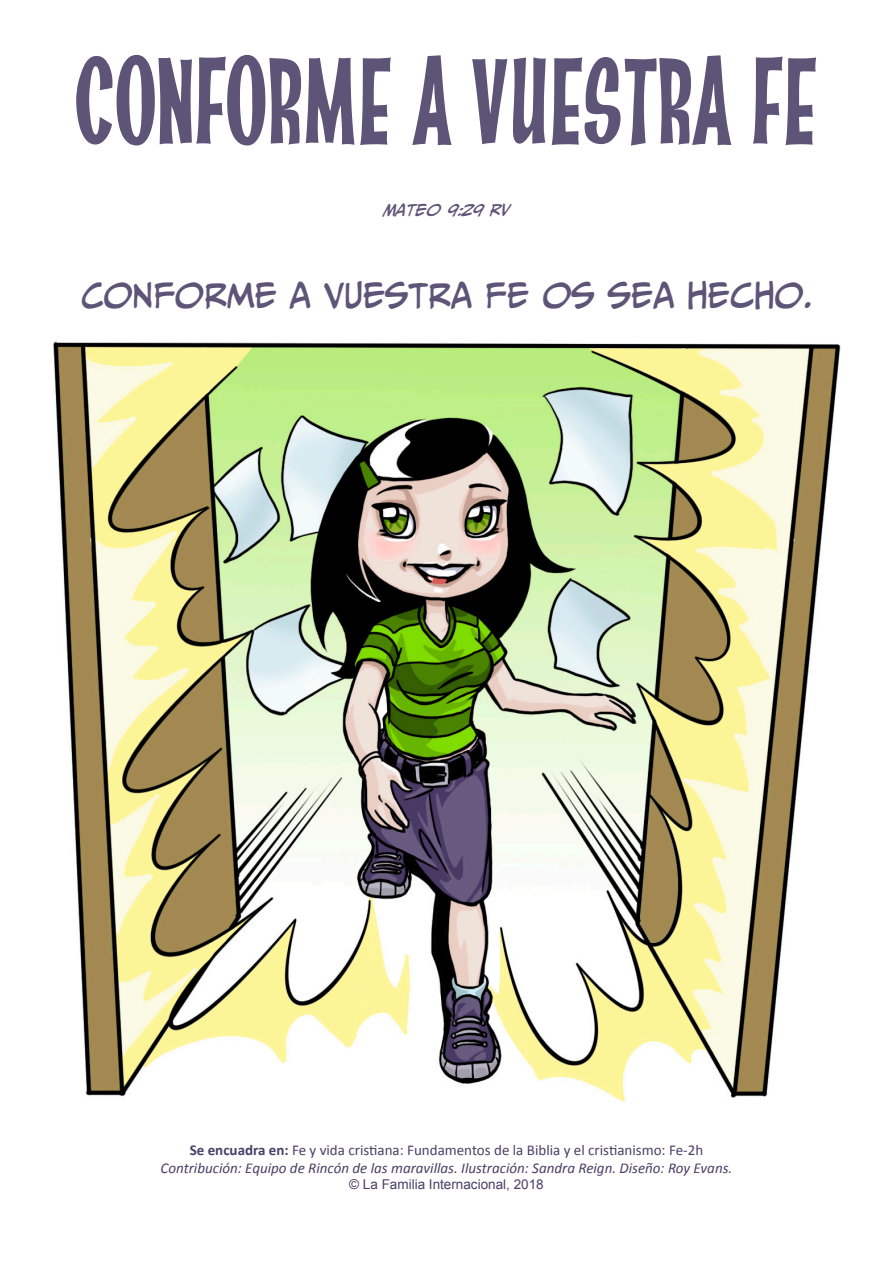
<style>
.page{position:relative;width:893px;height:1263px;background:#fff}
.page>*{position:absolute;margin:0;border:0;box-sizing:border-box;transform-origin:0 0}
.t1{font:108px "CC Absolutely Fabulous";color:#5e5477}
.t2{font:31.5px "CC Meanwhile";color:#5e5477}
.t3{font:italic 15px "Calibri";color:#4a3f67}
.t4{font:15px "Calibri";color:#4a3f67}
.t5{font:italic 15px "CC Meanwhile";color:#5e5477}
.t6{font:13.5px "Arial";color:#4a3f67}
.s1{font-weight:700}
</style>
<div class="page">
<img style="left:53px;top:341px;width:788px;height:761px">
<p class="t1" style="left:75px;top:54px;width:744px">CONFORME A VUESTRA FE</p>
<p class="t5" style="left:383px;top:203px;width:128px">MATEO 9:29 RV</p>
<p class="t2" style="left:81px;top:280px;width:732px">Conforme a vuestra fe os sea hecho.</p>
<p class="t4" style="left:190px;top:1139px;width:515px"><span class="s1">Se encuadra en:</span> Fe y vida cristiana: Fundamentos de la Biblia y el cristianismo: Fe-2h</p>
<p class="t3" style="left:161px;top:1157px;width:573px">Contribución: Equipo de Rincón de las maravillas. Ilustración: Sandra Reign. Diseño: Roy Evans.</p>
<p class="t6" style="left:349px;top:1175px;width:196px">© La Familia Internacional, 2018</p>
</div>
